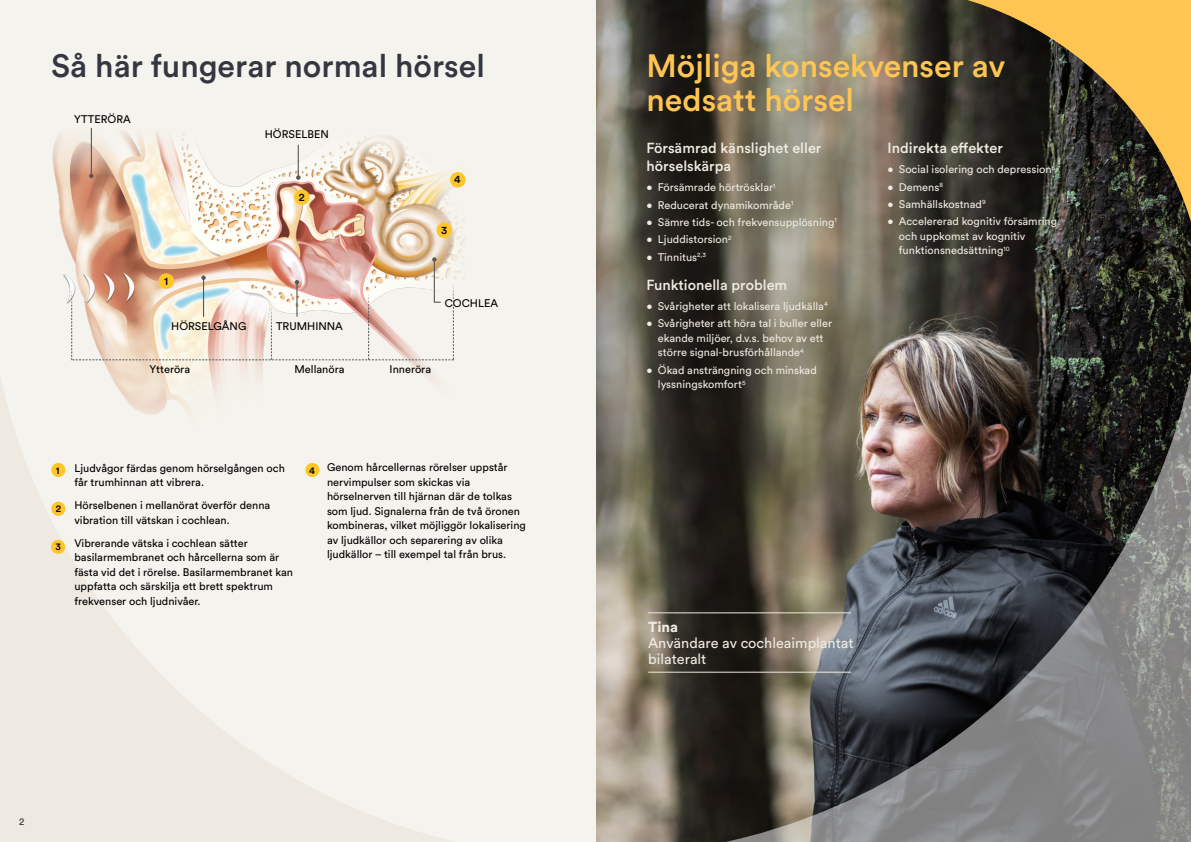
<style>
.page{position:relative;width:1191px;height:842px;background:#fff}
.page>*{position:absolute;margin:0;border:0;box-sizing:border-box;transform-origin:0 0}
.t1{font:500 32px/34px "Circular Std";color:#fec553}
.t2{font:500 32px "Circular Std";color:#343741}
.t3{font:500 14.5px/18px "Circular Std";color:#eeeae1}
.t4{font:14.5px/16px "Circular Std";color:#eeeae1}
.t5{font:900 14.5px "Circular Std";color:#eeeae1}
.t6{font:11px/14.5px "Circular Std";color:#000}
.t7{font:11px/14.5px "Circular Std";color:#eeeae1}
.t8{font:500 11px "Circular Std";color:#000}
.t9{font:500 10px "Circular Std";color:#000}
.t10{font:10px "Circular Std";color:#343741}
</style>
<div class="page">
<div style="left:0;top:0;width:595px;height:842px;background:#f5f3ed"></div>
<img style="left:596px;top:0;width:277px;height:247px">
<svg style="left:873px;top:0;width:318px;height:247px;background:#605235"></svg>
<svg style="left:0;top:379px;width:453px;height:463px"></svg>
<div style="left:51px;top:463px;width:14px;height:14px;background:#ffc629;border-radius:50%"></div>
<div style="left:51px;top:502px;width:14px;height:14px;background:#ffc629;border-radius:50%"></div>
<div style="left:305px;top:463px;width:14px;height:14px;background:#ffc629;border-radius:50%"></div>
<div style="left:51px;top:540px;width:14px;height:14px;background:#ffc629;border-radius:50%"></div>
<img style="left:595px;top:247px;width:596px;height:595px">
<img style="left:20px;top:128px;width:445px;height:302px">
<div style="left:294px;top:189px;width:16px;height:16px;background:#ffc629;border-radius:50%"></div>
<div style="left:450px;top:172px;width:15px;height:16px;background:#ffc629;border-radius:50%"></div>
<div style="left:436px;top:222px;width:16px;height:16px;background:#ffc629;border-radius:50%"></div>
<hr style="left:298px;top:145px;width:1px;height:33px;background:#555756">
<svg style="left:296px;top:175px;width:4px;height:5px"></svg>
<hr style="left:91px;top:128px;width:1px;height:48px;background:#555756">
<svg style="left:89px;top:174px;width:5px;height:4px"></svg>
<svg style="left:71px;top:257px;width:383px;height:103px"></svg>
<hr style="left:648px;top:612px;width:203px;height:1px;background:#eeeae1">
<hr style="left:648px;top:672px;width:203px;height:1px;background:#eeeae1">
<h1 class="t2" style="left:51px;top:46px;width:435px">Så här fungerar normal hörsel</h1>
<p class="t6" style="left:74px;top:112px;width:58px">YTTERÖRA</p>
<p class="t6" style="left:265px;top:127px;width:66px">HÖRSELBEN</p>
<p class="t8" style="left:299px;top:190px;width:7px">2</p>
<p class="t8" style="left:454px;top:173px;width:8px">4</p>
<p class="t8" style="left:441px;top:223px;width:8px">3</p>
<p class="t8" style="left:164px;top:274px;width:6px">1</p>
<p class="t6" style="left:171px;top:319px;width:77px">HÖRSELGÅNG</p>
<p class="t6" style="left:150px;top:361px;width:42px">Ytteröra</p>
<p class="t6" style="left:294px;top:361px;width:51px">Mellanöra</p>
<p class="t6" style="left:389px;top:361px;width:43px">Inneröra</p>
<p class="t6" style="left:276px;top:319px;width:68px">TRUMHINNA</p>
<p class="t6" style="left:445px;top:295px;width:55px">COCHLEA</p>
<p class="t9" style="left:56px;top:464px;width:5px">1</p>
<p class="t9" style="left:56px;top:502px;width:7px">2</p>
<p class="t9" style="left:56px;top:541px;width:7px">3</p>
<p class="t6" style="left:74px;top:460px;width:212px">Ljudvågor färdas genom hörselgången och får trumhinnan att vibrera.</p>
<p class="t6" style="left:74px;top:498px;width:197px">Hörselbenen i mellanörat överför denna vibration till vätskan i cochlean.</p>
<p class="t6" style="left:74px;top:535px;width:220px">Vibrerande vätska i cochlean sätter basilarmembranet och hårcellerna som är fästa vid det i rörelse. Basilarmembranet kan uppfatta och särskilja ett brett spektrum frekvenser och ljudnivåer.</p>
<p class="t9" style="left:309px;top:464px;width:7px">4</p>
<p class="t6" style="left:327px;top:460px;width:200px">Genom hårcellernas rörelser uppstår nervimpulser som skickas via hörselnerven till hjärnan där de tolkas som ljud. Signalerna från de två öronen kombineras, vilket möjliggör lokalisering av ljudkällor och separering av olika ljudkällor – till exempel tal från brus.</p>
<p class="t10" style="left:19px;top:815px;width:7px">2</p>
<h1 class="t1" style="left:646px;top:48px;width:360px">Möjliga konsekvenser av nedsatt hörsel</h1>
<h2 class="t3" style="left:646px;top:139px;width:176px">Försämrad känslighet eller hörselskärpa</h2>
<p class="t7" style="left:646px;top:180px;width:130px">• Försämrade hörtrösklar<sup>1</sup></p>
<p class="t7" style="left:646px;top:197px;width:148px">• Reducerat dynamikområde<sup>1</sup></p>
<p class="t7" style="left:646px;top:215px;width:192px">• Sämre tids- och frekvensupplösning<sup>1</sup></p>
<p class="t7" style="left:646px;top:232px;width:86px">• Ljuddistorsion<sup>2</sup></p>
<p class="t7" style="left:646px;top:249px;width:61px">• Tinnitus<sup>2,3</sup></p>
<h2 class="t3" style="left:646px;top:276px;width:142px">Funktionella problem</h2>
<p class="t7" style="left:646px;top:299px;width:183px">• Svårigheter att lokalisera ljudkälla<sup>4</sup></p>
<p class="t7" style="left:658px;top:316px;width:176px;text-indent:-11px">• Svårigheter att höra tal i buller eller ekande miljöer, d.v.s. behov av ett större signal-brusförhållande<sup>4</sup></p>
<p class="t7" style="left:658px;top:363px;width:160px;text-indent:-11px">• Ökad ansträngning och minskad lyssningskomfort<sup>5</sup></p>
<h2 class="t3" style="left:887px;top:139px;width:117px">Indirekta effekter</h2>
<p class="t7" style="left:887px;top:162px;width:174px">• Social isolering och depression<sup>6,7</sup></p>
<p class="t7" style="left:887px;top:179px;width:57px">• Demens<sup>8</sup></p>
<p class="t7" style="left:887px;top:197px;width:100px">• Samhällskostnad<sup>9</sup></p>
<p class="t7" style="left:899px;top:214px;width:160px;text-indent:-11px">• Accelererad kognitiv försämring och uppkomst av kognitiv funktionsnedsättning<sup>10</sup></p>
<h2 class="t5" style="left:648px;top:617px;width:31px">Tina</h2>
<h2 class="t4" style="left:648px;top:635px;width:207px">Användare av cochleaimplantat bilateralt</h2>
</div>
